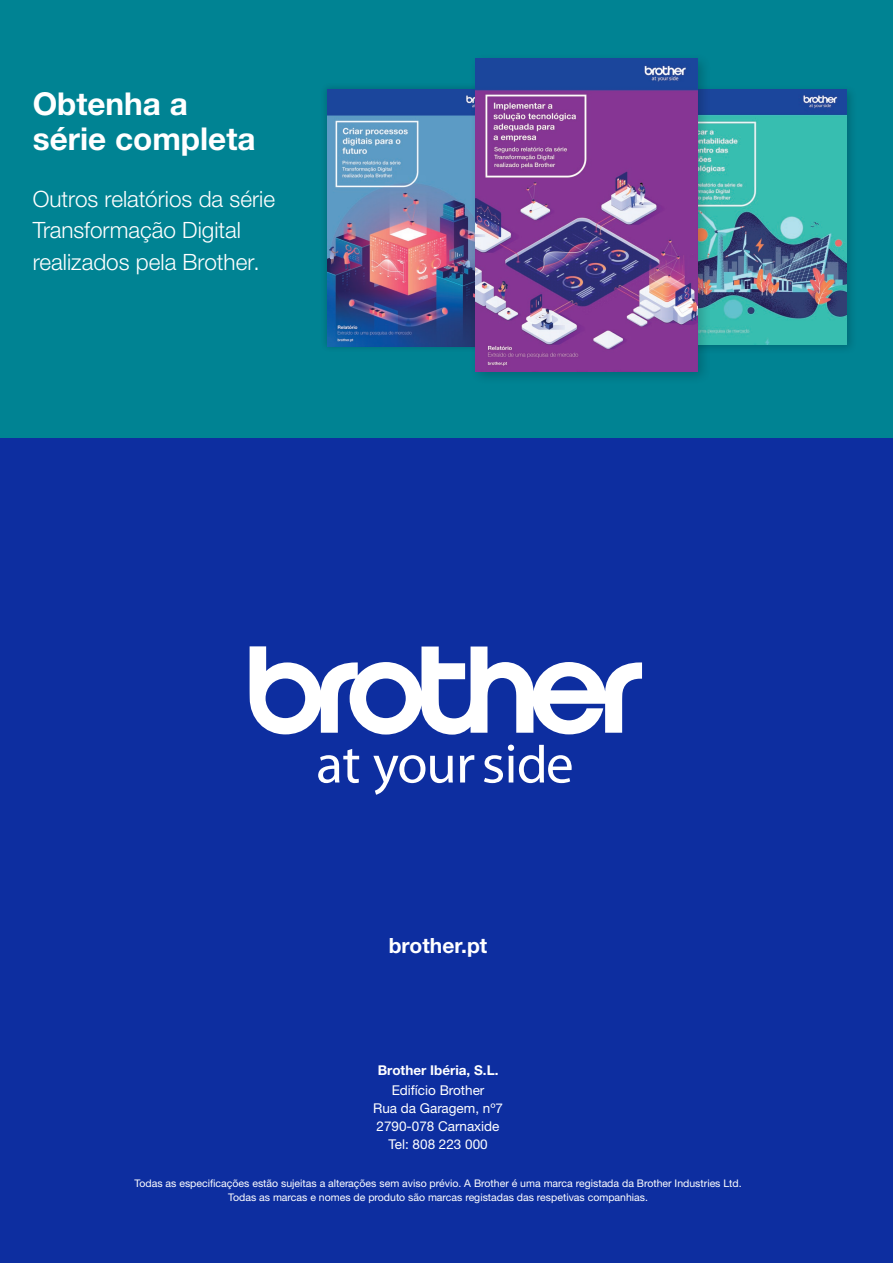
<style>
.page{position:relative;width:893px;height:1263px;background:#fff}
.page>*{position:absolute;margin:0;border:0;box-sizing:border-box;transform-origin:0 0}
.t1{font:700 31.5px/34.5px "Helvetica Neue LTW1 G";color:#fff}
.t2{font:300 22.5px/31.5px "Helvetica Neue LTW1 G";color:#fff}
.t3{font:700 21px "Helvetica Neue LTW1 G";color:#fff}
.t4{font:13.5px/18px "Helvetica Neue LTW1 G";color:#fff;text-align:center}
.t5{font:700 13.5px "Helvetica Neue LTW1 G";color:#fff}
.t6{font:10.5px/13.5px "Helvetica Neue LTW1 G";color:#fff;text-align:center}
</style>
<div class="page">
<div style="left:0;top:0;width:892px;height:444px;background:#008393"></div>
<div style="left:0;top:438px;width:892px;height:825px;background:#0d2ea0"></div>
<svg style="left:249px;top:646px;width:393px;height:89px"></svg>
<svg style="left:318px;top:749px;width:41px;height:34px"></svg>
<svg style="left:373px;top:755px;width:80px;height:40px"></svg>
<svg style="left:460px;top:755px;width:14px;height:28px"></svg>
<svg style="left:484px;top:745px;width:87px;height:38px"></svg>
<div style="left:660px;top:84px;width:197px;height:271px;background:#000;opacity:.2"></div>
<img style="left:711px;top:89px;width:135px;height:255px">
<div style="left:320px;top:82px;width:196px;height:271px;background:#007e8d"></div>
<img style="left:327px;top:89px;width:142px;height:258px">
<div style="left:469px;top:52px;width:242px;height:334px;background:#000;opacity:.2"></div>
<img style="left:476px;top:59px;width:221px;height:313px">
<h1 class="t1" style="left:33px;top:87px;width:224px">Obtenha a série completa</h1>
<h2 class="t2" style="left:33px;top:183px;width:244px">Outros relatórios da série<br>Transformação Digital realizados pela Brother.</h2>
<h3 class="t3" style="left:389px;top:933px;width:100px">brother.pt</h3>
<p class="t5" style="left:378px;top:1061px;width:122px">Brother Ibéria, S.L.</p>
<p class="t4" style="left:373px;top:1081px;width:131px">Edifício Brother<br>Rua da Garagem, nº7<br>2790-078 Carnaxide<br>Tel: 808 223 000</p>
<p class="t6" style="left:134px;top:1177px;width:608px">Todas as especificações estão sujeitas a alterações sem aviso prévio. A Brother é uma marca registada da Brother Industries Ltd.<br>Todas as marcas e nomes de produto são marcas registadas das respetivas companhias.</p>
</div>
